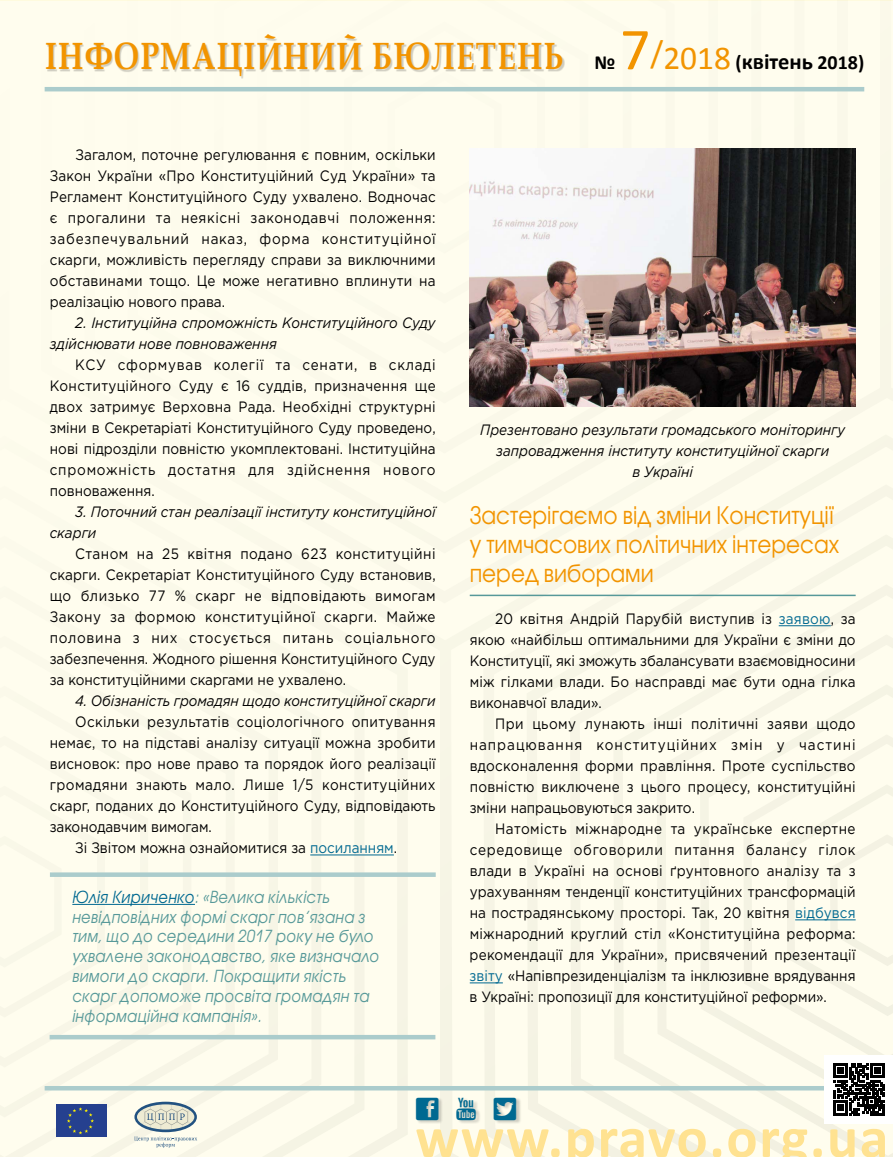
<style>
.page{position:relative;width:893px;height:1157px;background:#fff}
.page>*{position:absolute;margin:0;border:0;box-sizing:border-box;transform-origin:0 0}
.t1{font:700 58.35px "Calibri";letter-spacing:.025em;color:#ffe291}
.t2{font:700 37.95px "Book Antiqua";letter-spacing:.04em;color:#f29400;scale:.8 1}
.t3{font:24px/28.8px "Avant Garde Gothic C";color:#f29400;scale:.9 1}
.t4{font:700 22.5px "Calibri";color:#000}
.t5{font:italic 16.5px/19.8px "Avant Garde Gothic C";letter-spacing:.02em;color:#579999;scale:.9 1}
.t6{font:15px/21px "Gotham Pro";letter-spacing:.005em;color:#000;text-align:justify;scale:.9 1}
.t7{font:italic 15px/21px "Gotham Pro";color:#000;scale:.9 1}
.t8{font:15px "Gotham Pro";letter-spacing:.025em;color:#000;scale:.9 1}
.t9{font:15px "Gotham Pro";letter-spacing:.035em;color:#000;scale:.9 1}
.s1{font-family:"Calibri";font-size:19.95px;color:#000}
.s2{font-weight:400;font-size:60px;color:#f29400}
.s3{font-weight:400;font-size:33.3px;color:#f29400}
.s4{font-size:19.95px}
.s5{color:#006991}
</style>
<div class="page">
<div style="left:0;top:1px;width:893px;height:1156px;background:#fffdee"></div>
<svg style="left:483px;top:434px;width:410px;height:723px;background:#fcfaeb"></svg>
<div style="left:41px;top:1px;width:807px;height:602px;background:#fffdee"></div>
<hr style="left:45px;top:1086px;width:819px;height:4px;background:#abcccc">
<svg style="left:134px;top:1101px;width:63px;height:46px;background:#cdd4cd"></svg>
<div style="left:56px;top:1104px;width:50px;height:33px;background:#25408f"></div>
<svg style="left:67px;top:1107px;width:27px;height:27px"></svg>
<div style="left:825px;top:1055px;width:68px;height:68px;background:#fff"></div>
<svg style="left:833px;top:1063px;width:52px;height:52px"></svg>
<hr style="left:45px;top:87px;width:819px;height:4px;background:#abcccc">
<div style="left:48px;top:36px;width:517px;height:42px;background:#000;opacity:.2"></div>
<div style="left:416px;top:1097px;width:105px;height:27px;background:#000;opacity:.2"></div>
<hr style="left:310px;top:854px;width:84px;height:1px;background:#006991">
<hr style="left:470px;top:594px;width:386px;height:2px;background:#579999">
<hr style="left:779px;top:625px;width:52px;height:1px;background:#006991">
<hr style="left:795px;top:919px;width:61px;height:1px;background:#006991">
<hr style="left:470px;top:982px;width:33px;height:1px;background:#006991">
<img style="left:470px;top:149px;width:386px;height:258px">
<div style="left:50px;top:872px;width:386px;height:5px;background:#abcccc"></div>
<hr style="left:50px;top:1035px;width:385px;height:4px;background:#abcccc">
<hr style="left:72px;top:904px;width:123px;height:1px;background:#006991">
<svg style="left:416px;top:1097px;width:23px;height:22px"></svg>
<svg style="left:457px;top:1097px;width:19px;height:22px"></svg>
<svg style="left:494px;top:1097px;width:22px;height:22px"></svg>
<h2 class="t2" style="left:45px;top:30px;width:714px">ІНФОРМАЦІЙНИЙ БЮЛЕТЕНЬ <span class="s1">№</span></h2>
<h3 class="t4" style="left:620px;top:46px;width:246px"><span class="s2">7</span><sup>/</sup><span class="s3">2018</span> <span class="s4">(</span>квітень <span class="s4">2018)</span></h3>
<p class="t6" style="left:50px;top:144px;width:430px;text-indent:26px">Загалом, поточне регулювання є повним, оскільки Закон України «Про Конституційний Суд України» та Регламент Конституційного Суду ухвалено. Водночас є прогалини та неякісні законодавчі положення: забезпечувальний наказ, форма конституційної скарги, можливість перегляду справи за виключними обставинами тощо. Це може негативно вплинути на реалізацію нового права.</p>
<p class="t7" style="left:50px;top:312px;width:430px;text-indent:26px">2. Інституційна спроможність Конституційного Суду здійснювати нове повноваження</p>
<p class="t6" style="left:50px;top:354px;width:430px;text-indent:26px">КСУ сформував колегії та сенати, в складі Конституційного Суду є 16 суддів, призначення ще двох затримує Верховна Рада. Необхідні структурні зміни в Секретаріаті Конституційного Суду проведено, нові підрозділи повністю укомплектовані. Інституційна спроможність достатня для здійснення нового повноваження.</p>
<p class="t7" style="left:50px;top:501px;width:430px;text-indent:26px">3. Поточний стан реалізації інституту конституційної скарги</p>
<p class="t6" style="left:50px;top:543px;width:430px;text-indent:26px">Станом на 25 квітня подано 623 конституційні скарги. Секретаріат Конституційного Суду встановив, що близько 77 % скарг не відповідають вимогам Закону за формою конституційної скарги. Майже половина з них стосується питань соціального забезпечення. Жодного рішення Конституційного Суду за конституційними скаргами не ухвалено.</p>
<p class="t7" style="left:75px;top:690px;width:402px">4. Обізнаність громадян щодо конституційної скарги</p>
<p class="t8" style="left:75px;top:713px;width:402px">Оскільки результатів соціологічного опитування</p>
<p class="t6" style="left:50px;top:732px;width:430px">немає, то на підставі аналізу ситуації можна зробити</p>
<p class="t6" style="left:50px;top:753px;width:430px">висновок: про нове право та порядок його реалізації</p>
<p class="t9" style="left:50px;top:776px;width:430px">громадяни знають мало. Лише 1/5 конституційних</p>
<p class="t6" style="left:50px;top:795px;width:430px">скарг, поданих до Конституційного Суду, відповідають</p>
<p class="t6" style="left:50px;top:816px;width:182px">законодавчим вимогам.</p>
<p class="t6" style="left:75px;top:837px;width:359px">Зі Звітом можна ознайомитися за <span class="s5">посиланням</span>.</p>
<p class="t5" style="left:72px;top:886px;width:342px"><span class="s5">Юлія Кириченко</span>: «Велика кількість невідповідних формі скарг пов’язана з тим, що до середини 2017 року не було ухвалене законодавство, яке визначало вимоги до скарги. Покращити якість скарг допоможе просвіта громадян та інформаційна кампанія».</p>
<p class="t7" style="left:480px;top:419px;width:407px;text-align:center">Презентовано результати громадського моніторингу запровадження інституту конституційної скарги<br>в Україні</p>
<h3 class="t3" style="left:470px;top:501px;width:412px">Застерігаємо від зміни Конституції у тимчасових політичних інтересах перед виборами</h3>
<p class="t6" style="left:470px;top:608px;width:430px;text-indent:26px">20 квітня Андрій Парубій виступив із <span class="s5">заявою</span>, за якою «найбільш оптимальними для України є зміни до Конституції, які зможуть збалансувати взаємовідносини між гілками влади. Бо насправді має бути одна гілка виконавчої влади».</p>
<p class="t6" style="left:470px;top:713px;width:430px;text-indent:26px">При цьому лунають інші політичні заяви щодо напрацювання конституційних змін у частині вдосконалення форми правління. Проте суспільство повністю виключене з цього процесу, конституційні зміни напрацьовуються закрито.</p>
<p class="t6" style="left:470px;top:818px;width:430px;text-indent:26px">Натомість міжнародне та українське експертне середовище обговорили питання балансу гілок влади в Україні на основі ґрунтовного аналізу та з урахуванням тенденції конституційних трансформацій на пострадянському просторі. Так, 20 квітня <span class="s5">відбувся </span>міжнародний круглий стіл «Конституційна реформа: рекомендації для України», присвячений презентації <span class="s5">звіту</span> «Напівпрезиденціалізм та інклюзивне врядування в Україні: пропозиції для конституційної реформи».</p>
<h1 class="t1" style="left:415px;top:1096px;width:475px">www.pravo.org.ua</h1>
</div>
